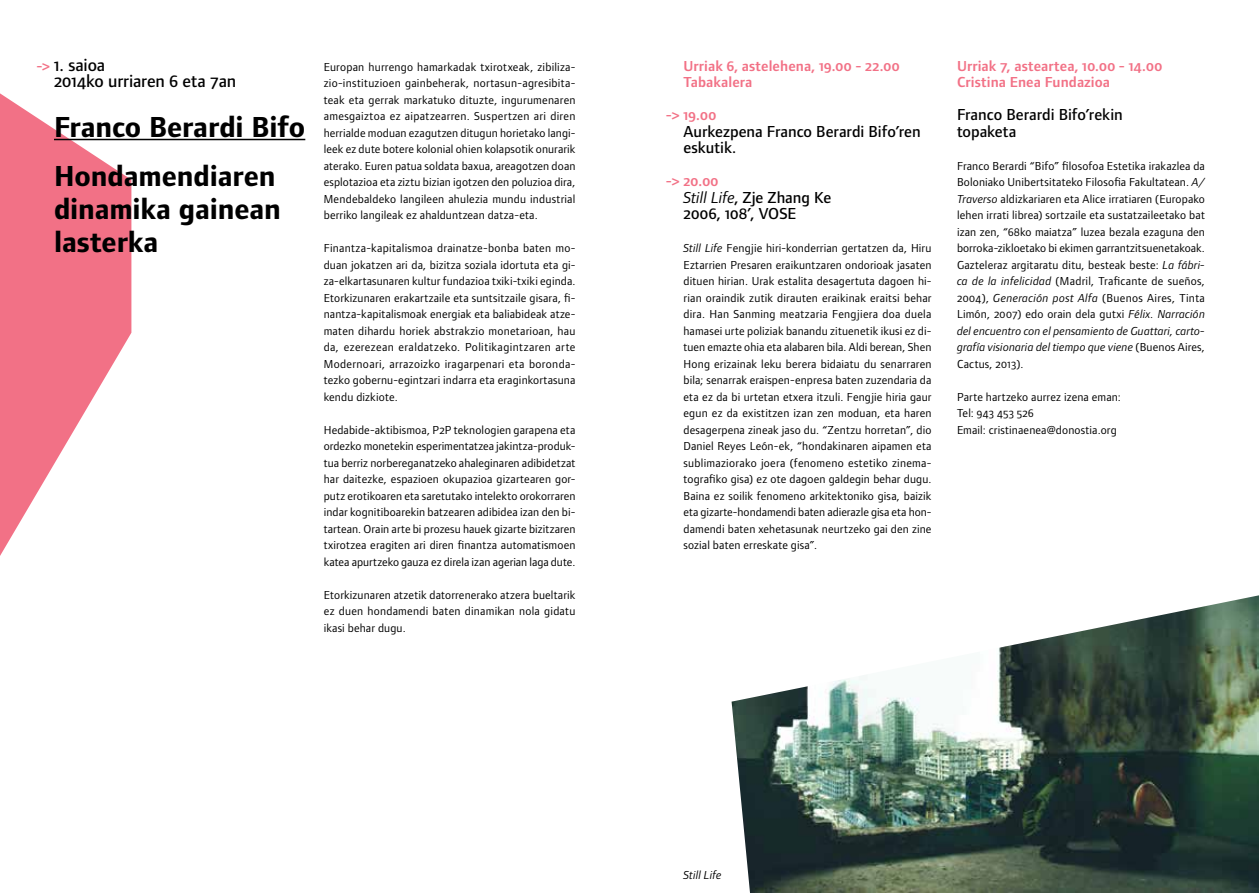
<style>
.page{position:relative;width:1259px;height:893px;background:#fff}
.page>*{position:absolute;margin:0;border:0;box-sizing:border-box;transform-origin:0 0}
.t1{font:30px/49.5px "Foundry Form Sans Bold OSF";letter-spacing:-.005em;color:#000}
.t2{font:18px/16.5px "Foundry Form Sans Medium OSF";color:#000}
.t3{font:16.5px/16.5px "Foundry Form Sans Medium OSF";color:#000}
.t4{font:15px/16.5px "Foundry Form Sans Demi OSF";letter-spacing:.005em;color:#f27186}
.t5{font:12px/16.5px "Foundry Form Sans Book OSF";letter-spacing:.015em;color:#000;text-align:justify}
.t6{font:12px/16.5px "Foundry Form Sans Italic OSF";letter-spacing:.01em;color:#000}
.s1{font-family:"Foundry Form Sans Italic OSF"}
.s2{font-family:"Foundry Form Sans Book OSF"}
</style>
<div class="page">
<svg style="left:0;top:93px;width:131px;height:463px;fill:#f27186"></svg>
<hr style="left:54px;top:139px;width:251px;height:1px;background:#000">
<img style="left:731px;top:595px;width:528px;height:298px">
<h2 class="t2" style="left:54px;top:56px;width:184px">1. saioa<br>2014ko urriaren 6 eta 7an</h2>
<h1 class="t1" style="left:54px;top:102px;width:253px">Franco Berardi Bifo<br>Hondamendiaren</h1>
<h1 class="t1" style="left:54px;top:192px;width:228px;line-height:33px">dinamika gainean lasterka</h1>
<p class="t4" style="left:36px;top:57px;width:15px">-&gt;</p>
<p class="t5" style="left:324px;top:58px;width:253px">Europan hurrengo hamarkadak txirotxeak, zibiliza&shy;zio-instituzioen gainbeherak, nortasun-agresibita&shy;teak eta gerrak markatuko dituzte, ingurumenaren amesgaiztoa ez aipatzearren. Suspertzen ari diren herrialde moduan ezagutzen ditugun horietako langi&shy;leek ez dute botere kolonial ohien kolapsotik onurarik aterako. Euren patua soldata baxua, areagotzen doan esplotazioa eta ziztu bizian igotzen den poluzioa dira, Mendebaldeko langileen ahulezia mundu industrial berriko langileak ez ahalduntzean datza-eta.</p>
<p class="t5" style="left:324px;top:240px;width:253px">Finantza-kapitalismoa drainatze-bonba baten mo&shy;duan jokatzen ari da, bizitza soziala idortuta eta gi&shy;za-elkartasunaren kultur fundazioa txiki-txiki eginda.<br>Etorkizunaren erakartzaile eta suntsitzaile gisara, fi&shy;nantza-kapitalismoak energiak eta baliabideak atze&shy;maten dihardu horiek abstrakzio monetarioan, hau da, ezerezean eraldatzeko. Politikagintzaren arte Modernoari, arrazoizko iragarpenari eta boronda&shy;tezko gobernu-egintzari indarra eta eraginkortasuna kendu dizkiote.</p>
<p class="t5" style="left:324px;top:421px;width:253px">Hedabide-aktibismoa, P2P teknologien garapena eta ordezko monetekin esperimentatzea jakintza-produk&shy;tua berriz norbereganatzeko ahaleginaren adibidetzat har daitezke, espazioen okupazioa gizartearen gor&shy;putz erotikoaren eta saretutako intelekto orokorraren indar kognitiboarekin batzearen adibidea izan den bi&shy;tartean. Orain arte bi prozesu hauek gizarte bizitzaren txirotzea eragiten ari diren finantza automatismoen katea apurtzeko gauza ez direla izan agerian laga dute.</p>
<p class="t5" style="left:324px;top:586px;width:253px">Etorkizunaren atzetik datorrenerako atzera bueltarik ez duen hondamendi baten dinamikan nola gidatu ikasi behar dugu.</p>
<p class="t4" style="left:683px;top:57px;width:218px">Urriak 6, astelehena, 19.00 - 22.00<br>Tabakalera</p>
<p class="t4" style="left:666px;top:107px;width:52px">-&gt; 19.00</p>
<h3 class="t3" style="left:683px;top:123px;width:239px">Aurkezpena Franco Berardi Bifo’ren eskutik.</h3>
<p class="t4" style="left:666px;top:173px;width:54px">-&gt; 20.00</p>
<h3 class="t3" style="left:683px;top:189px;width:149px"><span class="s1">Still Life</span>, Zje Zhang Ke<br>2006, 108’, VOSE</h3>
<p class="t5" style="left:683px;top:240px;width:249px"><span class="s1">Still Life</span> Fengjie hiri-konderrian gertatzen da, Hiru Eztarrien Presaren eraikuntzaren ondorioak jasaten dituen hirian. Urak estalita desagertuta dagoen hi&shy;rian oraindik zutik dirauten eraikinak eraitsi behar dira. Han Sanming meatzaria Fengjiera doa duela hamasei urte poliziak banandu zituenetik ikusi ez di&shy;tuen emazte ohia eta alabaren bila. Aldi berean, Shen Hong erizainak leku berera bidaiatu du senarraren bila; senarrak eraispen-enpresa baten zuzendaria da eta ez da bi urtetan etxera itzuli. Fengjie hiria gaur egun ez da existitzen izan zen moduan, eta haren desagerpena zineak jaso du. “Zentzu horretan”, dio Daniel Reyes León-ek, “hondakinaren aipamen eta sublimaziorako joera (fenomeno estetiko zinema&shy;tografiko gisa) ez ote dagoen galdegin behar dugu.<br>Baina ez soilik fenomeno arkitektoniko gisa, baizik eta gizarte-hondamendi baten adierazle gisa eta hon&shy;damendi baten xehetasunak neurtzeko gai den zine sozial baten erreskate gisa”.</p>
<p class="t4" style="left:957px;top:57px;width:207px">Urriak 7, asteartea, 10.00 - 14.00<br>Cristina Enea Fundazioa</p>
<h3 class="t3" style="left:957px;top:106px;width:167px">Franco Berardi Bifo’rekin topaketa</h3>
<p class="t5" style="left:957px;top:157px;width:249px">Franco Berardi “Bifo” filosofoa Estetika irakazlea da Boloniako Unibertsitateko Filosofia Fakultatean. <span class="s1">A/ Traverso</span> aldizkariaren eta Alice irratiaren (Europako lehen irrati librea) sortzaile eta sustatzaileetako bat izan zen, “68ko maiatza” luzea bezala ezaguna den borroka-zikloetako bi ekimen garrantzitsuenetakoak.<br>Gazteleraz argitaratu ditu, besteak beste: <span class="s1">La fábri&shy;ca de la infelicidad</span> (Madril, Traficante de sueños, 2004), <span class="s1">Generación post Alfa</span> (Buenos Aires, Tinta Limón, 2007) edo orain dela gutxi <span class="s1">Félix. Narración</span></p>
<p class="t6" style="left:957px;top:322px;width:249px">del encuentro con el pensamiento de Guattari, carto&shy;grafía visionaria del tiempo que viene <span class="s2">(Buenos Aires,</span></p>
<p class="t5" style="left:957px;top:355px;width:68px">Cactus, 2013).</p>
<p class="t5" style="left:957px;top:388px;width:165px;text-align:left">Parte hartzeko aurrez izena eman:<br>Tel: 943 453 526<br>Email: cristinaenea@donostia.org</p>
<p class="t6" style="left:683px;top:867px;width:40px">Still Life</p>
</div>
